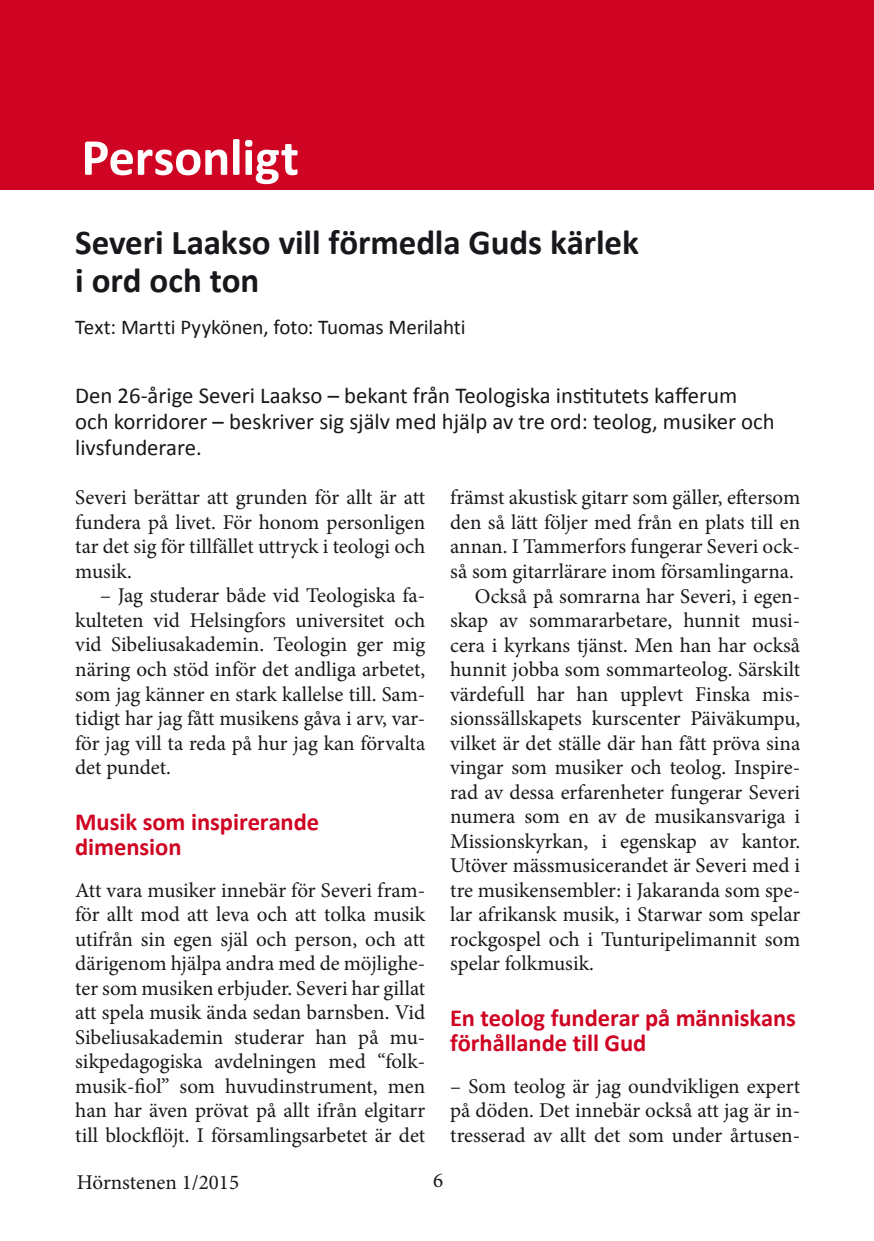
<style>
.page{position:relative;width:874px;height:1241px;background:#fff}
.page>*{position:absolute;margin:0;border:0;box-sizing:border-box;transform-origin:0 0}
.t1{font:700 52.5px "Calibri";letter-spacing:-.005em;color:#fff}
.t2{font:700 35px/38.5px "Calibri";letter-spacing:-.005em;color:#1a171c}
.t3{font:700 24.5px/24.5px "Calibri";letter-spacing:-.005em;color:#cf0322}
.t4{font:22.75px/26.2px "Calibri";color:#1a171c}
.t5{font:21px/24.5px "Minion Pro";color:#1a171c;text-align:justify}
.t6{font:21px "Calibri";letter-spacing:-.005em;color:#1a171c}
</style>
<div class="page">
<div style="left:0;top:0;width:873px;height:190px;background:#cf0322"></div>
<h1 class="t1" style="left:81px;top:124px;width:219px">Personligt</h1>
<h2 class="t2" style="left:75px;top:223px;width:565px">Severi Laakso vill förmedla Guds kärlek i ord och ton</h2>
<p class="t6" style="left:75px;top:314px;width:392px">Text: Martti Pyykönen, foto: Tuomas Merilahti</p>
<p class="t4" style="left:75px;top:382px;width:700px">Den 26-årige Severi Laakso – bekant från Teologiska institutets kafferum och korridorer – beskriver sig själv med hjälp av tre ord: teolog, musiker och livsfunderare.</p>
<p class="t5" style="left:75px;top:485px;width:351px">Severi berättar att grunden för allt är att fundera på livet. För honom personligen tar det sig för tillfället uttryck i teologi och musik.</p>
<p class="t5" style="left:75px;top:583px;width:351px;text-indent:25px">– Jag studerar både vid Teologiska fa&shy;kulteten vid Helsingfors universitet och vid Sibeliusakademin. Teologin ger mig näring och stöd inför det andliga arbetet, som jag känner en stark kallelse till. Sam&shy;tidigt har jag fått musikens gåva i arv, var&shy;för jag vill ta reda på hur jag kan förvalta det pundet.</p>
<p class="t3" style="left:75px;top:809px;width:245px">Musik som inspirerande dimension</p>
<p class="t5" style="left:75px;top:877px;width:351px">Att vara musiker innebär för Severi fram&shy;för allt mod att leva och att tolka musik utifrån sin egen själ och person, och att därigenom hjälpa andra med de möjlighe&shy;ter som musiken erbjuder. Severi har gillat att spela musik ända sedan barnsben. Vid Sibeliusakademin studerar han på mu&shy;sikpedagogiska avdelningen med “folk&shy;musik-fiol” som huvudinstrument, men han har även prövat på allt ifrån elgitarr till blockflöjt. I församlingsarbetet är det</p>
<p class="t5" style="left:450px;top:485px;width:351px">främst akustisk gitarr som gäller, eftersom</p>
<p class="t5" style="left:450px;top:510px;width:351px">den så lätt följer med från en plats till en</p>
<p class="t5" style="left:450px;top:534px;width:351px">annan. I Tammerfors fungerar Severi ock-</p>
<p class="t5" style="left:450px;top:559px;width:345px">så som gitarrlärare inom församlingarna.</p>
<p class="t5" style="left:474px;top:583px;width:326px">Också på somrarna har Severi, i egen-</p>
<p class="t5" style="left:450px;top:608px;width:351px">skap av sommararbetare, hunnit musi-</p>
<p class="t5" style="left:450px;top:632px;width:351px">cera i kyrkans tjänst. Men han har också</p>
<p class="t5" style="left:450px;top:657px;width:351px">hunnit jobba som sommarteolog. Särskilt</p>
<p class="t5" style="left:450px;top:681px;width:351px">värdefull har han upplevt Finska mis-</p>
<p class="t5" style="left:450px;top:706px;width:351px">sionssällskapets kurscenter Päiväkumpu,</p>
<p class="t5" style="left:450px;top:730px;width:351px">vilket är det ställe där han fått pröva sina</p>
<p class="t5" style="left:450px;top:755px;width:351px">vingar som musiker och teolog. Inspire-</p>
<p class="t5" style="left:450px;top:779px;width:351px">rad av dessa erfarenheter fungerar Severi</p>
<p class="t5" style="left:450px;top:804px;width:351px">numera som en av de musikansvariga i</p>
<p class="t5" style="left:450px;top:828px;width:351px">Missionskyrkan, i egenskap av kantor.</p>
<p class="t5" style="left:450px;top:853px;width:351px">Utöver mässmusicerandet är Severi med i</p>
<p class="t5" style="left:450px;top:877px;width:351px">tre musikensembler: i Jakaranda som spe-</p>
<p class="t5" style="left:450px;top:902px;width:351px">lar afrikansk musik, i Starwar som spelar</p>
<p class="t5" style="left:450px;top:926px;width:351px">rockgospel och i Tunturipelimannit som</p>
<p class="t5" style="left:450px;top:951px;width:145px">spelar folkmusik.</p>
<p class="t3" style="left:450px;top:1005px;width:347px">En teolog funderar på människans förhållande till Gud</p>
<p class="t5" style="left:450px;top:1073px;width:351px">– Som teolog är jag oundvikligen expert på döden. Det innebär också att jag är in&shy;tresserad av allt det som under årtusen-</p>
<p class="t5" style="left:77px;top:1169px;width:163px">Hörnstenen 1/2015</p>
<p class="t5" style="left:433px;top:1167px;width:12px">6</p>
</div>
